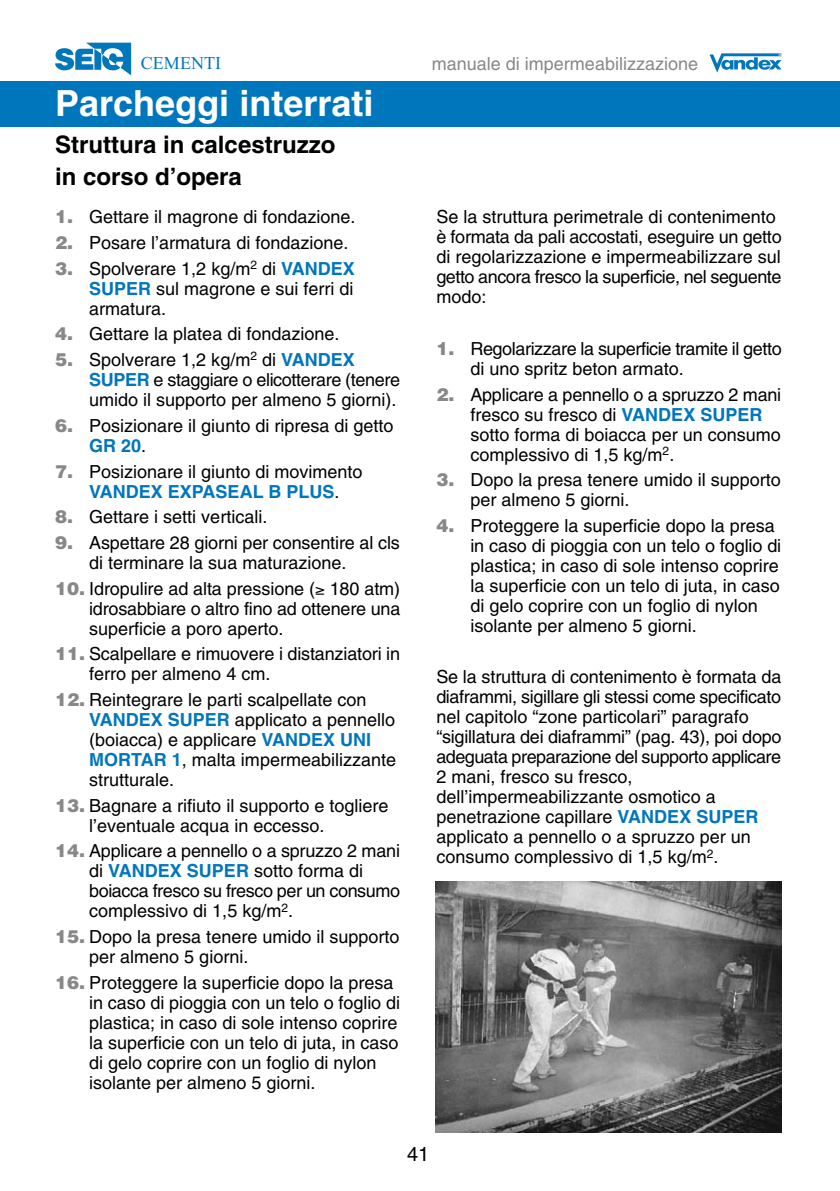
<style>
.page{position:relative;width:840px;height:1191px;background:#fff}
.page>*{position:absolute;margin:0;border:0;box-sizing:border-box;transform-origin:0 0}
.t1{font:700 36px "Helvetica";color:#fff}
.t2{font:700 24px/31.6px "Helvetica";color:#000}
.t3{font:20px "Helvetica";color:#000}
.t4{font:18px/20px "Helvetica";color:#000}
.t5{font:18px/20px "Helvetica";letter-spacing:-.02em;color:#000}
.t6{font:18px "Helvetica";color:#878889}
.t7{font:18px "Times New Roman";color:#0076bd}
.s1{font-family:"Helve Slov Bla";color:#878889}
.s2{font-weight:700;color:#0076bd}
</style>
<div class="page">
<svg style="left:55px;top:43px;width:76px;height:32px"></svg>
<svg style="left:709px;top:53px;width:72px;height:20px"></svg>
<div style="left:0;top:82px;width:839px;height:45px;background:#0076bd"></div>
<img style="left:435px;top:881px;width:346px;height:251px">
<p class="t7" style="left:141px;top:53px;width:81px">CEMENTI</p>
<p class="t6" style="left:431px;top:53px;width:268px">manuale di impermeabilizzazione</p>
<h1 class="t1" style="left:55px;top:81px;width:320px">Parcheggi interrati</h1>
<h2 class="t2" style="left:55px;top:129px;width:282px">Struttura in calcestruzzo in corso d’opera</h2>
<p class="t4" style="left:55px;top:207px;width:302px"><span class="s1">1.</span> Gettare il magrone di fondazione.</p>
<p class="t4" style="left:55px;top:233px;width:295px"><span class="s1">2.</span> Posare l’armatura di fondazione.</p>
<p class="t4" style="left:89px;top:258px;width:267px;text-align:justify;text-indent:-34px"><span class="s1">3.</span> Spolverare 1,2 kg/m<sup>2</sup> di <span class="s2">VANDEX SUPER</span> sul magrone e sui ferri di armatura.</p>
<p class="t4" style="left:55px;top:324px;width:286px"><span class="s1">4.</span> Gettare la platea di fondazione.</p>
<p class="t4" style="left:89px;top:350px;width:312px;text-indent:-34px"><span class="s1">5.</span> Spolverare 1,2 kg/m<sup>2</sup> di <span class="s2">VANDEX<br>SUPER</span> e staggiare o elicotterare (tenere umido il supporto per almeno 5 giorni).</p>
<p class="t4" style="left:89px;top:415px;width:306px;text-indent:-34px"><span class="s1">6.</span> Posizionare il giunto di ripresa di getto<br><span class="s2">GR 20</span>.</p>
<p class="t4" style="left:89px;top:461px;width:275px;text-indent:-34px"><span class="s1">7.</span> Posizionare il giunto di movimento<br><span class="s2">VANDEX EXPASEAL B PLUS</span>.</p>
<p class="t4" style="left:55px;top:507px;width:214px"><span class="s1">8.</span> Gettare i setti verticali.</p>
<p class="t4" style="left:89px;top:532px;width:312px;text-indent:-34px"><span class="s1">9.</span> Aspettare 28 giorni per consentire al cls di terminare la sua maturazione.</p>
<p class="t4" style="left:89px;top:578px;width:312px;text-align:justify;text-indent:-34px"><span class="s1">10.</span> Idropulire ad alta pressione ( 180 atm) idrosabbiare o altro fino ad ottenere una superficie a poro aperto.</p>
<p class="t4" style="left:89px;top:644px;width:312px;text-indent:-34px"><span class="s1">11.</span> Scalpellare e rimuovere i distanziatori in ferro per almeno 4 cm.</p>
<p class="t4" style="left:89px;top:689px;width:308px;text-indent:-34px"><span class="s1">12.</span> Reintegrare le parti scalpellate con<br><span class="s2">VANDEX SUPER</span> applicato a pennello (boiacca) e applicare <span class="s2">VANDEX UNI<br>MORTAR 1</span>, malta impermeabilizzante strutturale.</p>
<p class="t4" style="left:89px;top:795px;width:301px;text-indent:-34px"><span class="s1">13.</span> Bagnare a rifiuto il supporto e togliere l’eventuale acqua in eccesso.</p>
<p class="t4" style="left:89px;top:841px;width:312px;text-indent:-34px"><span class="s1">14.</span> Applicare a pennello o a spruzzo 2 mani di <span class="s2">VANDEX SUPER</span> sotto forma di boiacca fresco su fresco per un consumo complessivo di 1,5 kg/m<sup>2</sup>.</p>
<p class="t4" style="left:89px;top:926px;width:312px;text-indent:-34px"><span class="s1">15.</span> Dopo la presa tenere umido il supporto per almeno 5 giorni.</p>
<p class="t4" style="left:89px;top:972px;width:312px;text-indent:-34px"><span class="s1">16.</span> Proteggere la superficie dopo la presa in caso di pioggia con un telo o foglio di plastica; in caso di sole intenso coprire la superficie con un telo di juta, in caso di gelo coprire con un foglio di nylon isolante per almeno 5 giorni.</p>
<p class="t4" style="left:436px;top:207px;width:347px">Se la struttura perimetrale di contenimento è formata da pali accostati, eseguire un getto di regolarizzazione e impermeabilizzare sul getto ancora fresco la superficie, nel seguente modo:</p>
<p class="t5" style="left:470px;top:338px;width:313px;text-indent:-34px"><span class="s1">1.</span> Regolarizzare la superficie tramite il getto di uno spritz beton armato.</p>
<p class="t4" style="left:470px;top:384px;width:312px;text-indent:-34px"><span class="s1">2.</span> Applicare a pennello o a spruzzo 2 mani fresco su fresco di <span class="s2">VANDEX SUPER </span>sotto forma di boiacca per un consumo complessivo di 1,5 kg/m<sup>2</sup>.</p>
<p class="t4" style="left:470px;top:470px;width:312px;text-indent:-34px"><span class="s1">3.</span> Dopo la presa tenere umido il supporto per almeno 5 giorni.</p>
<p class="t4" style="left:470px;top:515px;width:312px;text-indent:-34px"><span class="s1">4.</span> Proteggere la superficie dopo la presa in caso di pioggia con un telo o foglio di plastica; in caso di sole intenso coprire la superficie con un telo di juta, in caso di gelo coprire con un foglio di nylon isolante per almeno 5 giorni.</p>
<p class="t4" style="left:436px;top:667px;width:346px">Se la struttura di contenimento è formata da diaframmi, sigillare gli stessi come specificato nel capitolo “zone particolari” paragrafo “sigillatura dei diaframmi” (pag. 43), poi dopo adeguata preparazione del supporto applicare 2 mani, fresco su fresco, dell’impermeabilizzante osmotico a penetrazione capillare <span class="s2">VANDEX SUPER </span>applicato a pennello o a spruzzo per un consumo complessivo di 1,5 kg/m<sup>2</sup>.</p>
<p class="t3" style="left:407px;top:1142px;width:24px">41</p>
</div>
